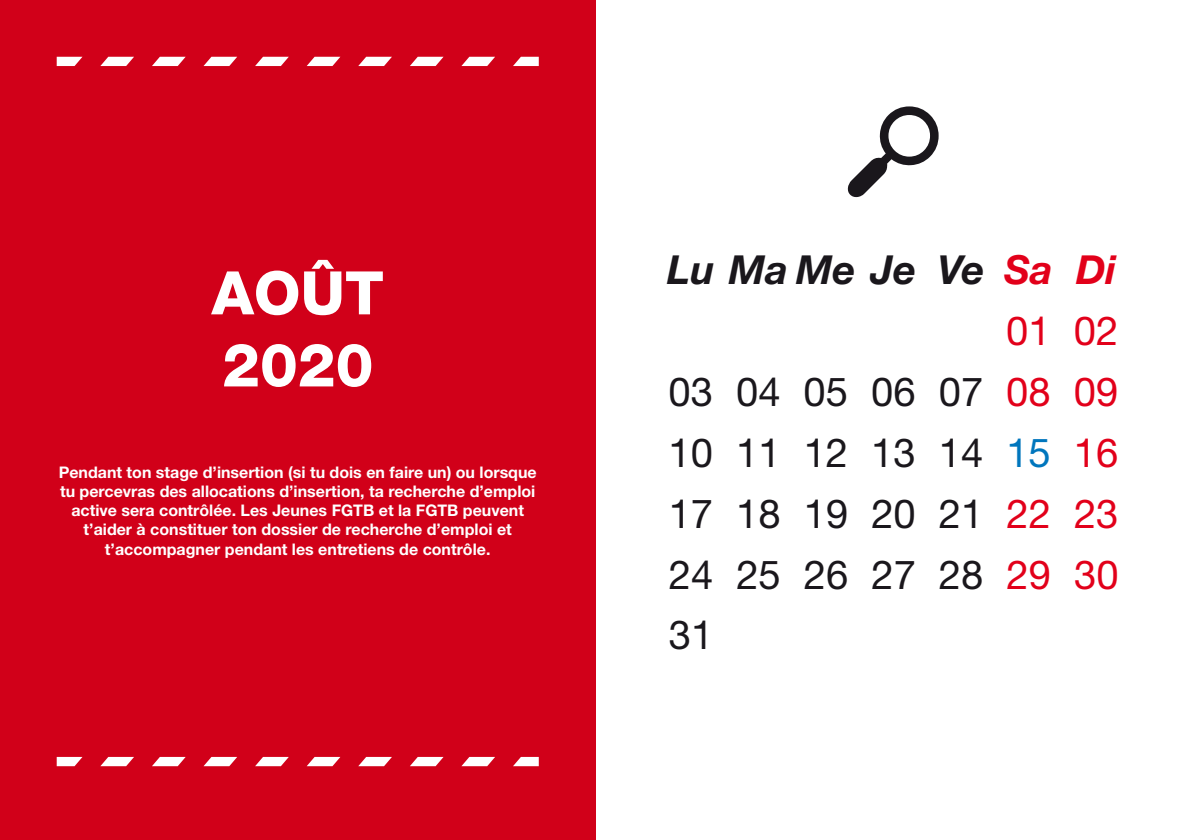
<style>
.page{position:relative;width:1191px;height:840px;background:#fff}
.page>*{position:absolute;margin:0;border:0;box-sizing:border-box;transform-origin:0 0}
.t1{font:800 60px/72px "Helvetica Neue";color:#fff}
.t2{font:40px "Helvetica Neue";color:#1a171c}
.t3{font:italic 700 40px "Helvetica Neue";color:#1a171c}
.t4{font:40px "Helvetica Neue";color:#e2001a}
.t5{font:700 16px/19.2px "Helvetica Neue";color:#fff;text-align:center}
.s1{color:#e2001a}
.s2{color:#0076bd}
</style>
<div class="page">
<div style="left:0;top:0;width:595px;height:839px;background:#d10019"></div>
<svg style="left:57px;top:57px;width:25px;height:9px"></svg>
<svg style="left:100px;top:57px;width:34px;height:9px"></svg>
<svg style="left:152px;top:57px;width:34px;height:9px"></svg>
<svg style="left:203px;top:57px;width:34px;height:9px"></svg>
<svg style="left:255px;top:57px;width:34px;height:9px"></svg>
<svg style="left:307px;top:57px;width:33px;height:9px"></svg>
<svg style="left:358px;top:57px;width:34px;height:9px"></svg>
<svg style="left:410px;top:57px;width:33px;height:9px"></svg>
<svg style="left:461px;top:57px;width:34px;height:9px"></svg>
<svg style="left:513px;top:57px;width:26px;height:9px"></svg>
<svg style="left:57px;top:756px;width:25px;height:9px"></svg>
<svg style="left:101px;top:756px;width:33px;height:9px"></svg>
<svg style="left:153px;top:756px;width:33px;height:9px"></svg>
<svg style="left:204px;top:756px;width:33px;height:9px"></svg>
<svg style="left:256px;top:756px;width:33px;height:9px"></svg>
<svg style="left:307px;top:756px;width:33px;height:9px"></svg>
<svg style="left:359px;top:756px;width:33px;height:9px"></svg>
<svg style="left:411px;top:756px;width:32px;height:9px"></svg>
<svg style="left:462px;top:756px;width:33px;height:9px"></svg>
<svg style="left:514px;top:756px;width:25px;height:9px"></svg>
<svg style="left:847px;top:106px;width:91px;height:91px"></svg>
<h1 class="t1" style="left:212px;top:256px;width:174px">AOÛT<br>2020</h1>
<p class="t5" style="left:59px;top:462px;width:479px">Pendant ton stage d’insertion (si tu dois en faire un) ou lorsque tu percevras des allocations d’insertion, ta recherche d’emploi active sera contrôlée. Les Jeunes FGTB et la FGTB peuvent t’aider à constituer ton dossier de recherche d’emploi et t’accompagner pendant les entretiens de contrôle.</p>
<h2 class="t3" style="left:667px;top:245px;width:450px">Lu Ma Me Je Ve <span class="s1">Sa Di</span></h2>
<h2 class="t4" style="left:1006px;top:307px;width:113px">01 02</h2>
<h2 class="t2" style="left:668px;top:368px;width:451px">03 04 05 06 07 <span class="s1">08 09</span></h2>
<h2 class="t2" style="left:668px;top:428px;width:451px">10 11 12 13 14 <span class="s2">15</span> <span class="s1">16</span></h2>
<h2 class="t2" style="left:668px;top:489px;width:451px">17 18 19 20 21 <span class="s1">22 23</span></h2>
<h2 class="t2" style="left:669px;top:550px;width:451px">24 25 26 27 28 <span class="s1">29 30</span></h2>
<h2 class="t2" style="left:669px;top:611px;width:46px">31</h2>
</div>
